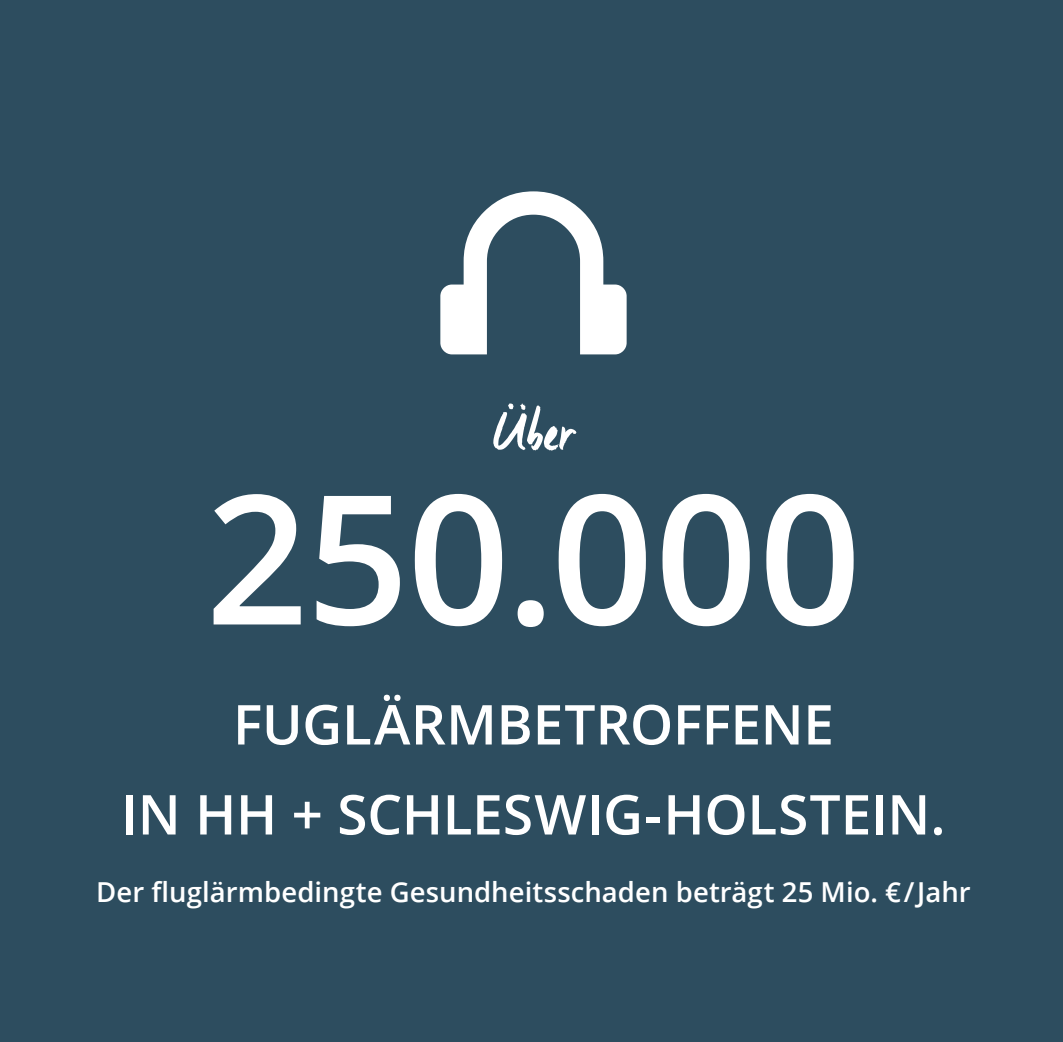
<style>
.page{position:relative;width:1063px;height:1042px;background:#2d4d5f}
.page>*{position:absolute;margin:0;border:0;box-sizing:border-box;transform-origin:0 0}
.t1{font:600 180px "Open Sans";letter-spacing:-.005em;color:#fff}
.t2{font:600 55px/90px "Open Sans";letter-spacing:-.005em;color:#fff;text-align:center}
.t3{font:55px "Manus";color:#fff}
.t4{font:600 27.5px "Open Sans";letter-spacing:.005em;color:#fff}
</style>
<div class="page">
<svg style="left:440px;top:191px;width:187px;height:163px"></svg>
<h2 class="t3" style="left:493px;top:398px;width:82px">Über</h2>
<h1 class="t1" style="left:206px;top:436px;width:657px">250.000</h1>
<h2 class="t2" style="left:121px;top:678px;width:826px">Fuglärmbetroffene<br>in HH + Schleswig-Holstein.</h2>
<p class="t4" style="left:96px;top:873px;width:876px">Der fluglärmbedingte Gesundheitsschaden beträgt 25 M io. €/Jahr</p>
</div>
